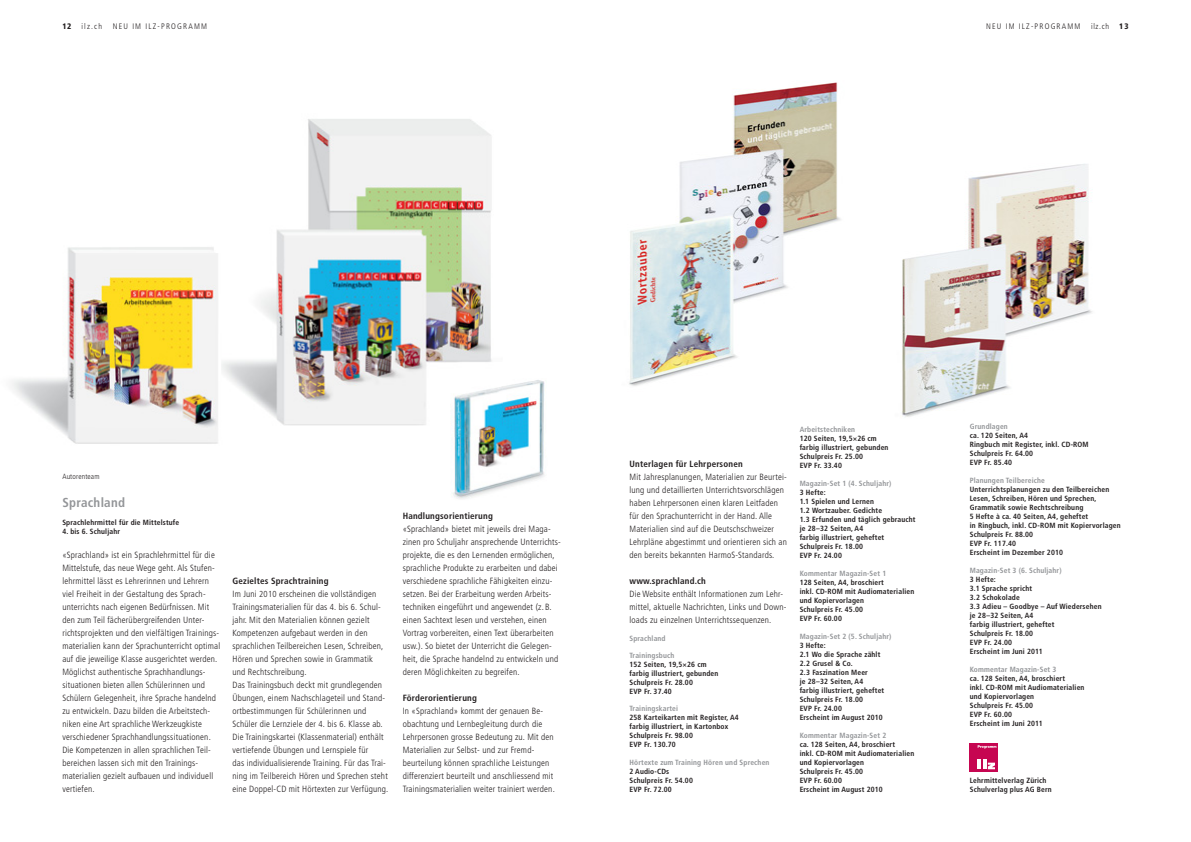
<style>
.page{position:relative;width:1191px;height:842px;background:#fff}
.page>*{position:absolute;margin:0;border:0;box-sizing:border-box;transform-origin:0 0}
.t1{font:700 condensed 13px "Frutiger LT Std";letter-spacing:.02em;color:#939598}
.t2{font:300 condensed 9px/13px "Frutiger LT Std";letter-spacing:.02em;color:#231f20}
.t3{font:700 condensed 9px "Frutiger LT Std";letter-spacing:.02em;color:#231f20}
.t4{font:300 condensed 8px "Frutiger LT Std";letter-spacing:.15em;color:#231f20}
.t5{font:900 condensed 8px "Frutiger LT Std";color:#231f20}
.t6{font:700 condensed 7.5px/9px "Frutiger LT Std";letter-spacing:.02em;color:#231f20}
.t7{font:700 condensed 7.5px "Frutiger LT Std";letter-spacing:.02em;color:#939598}
.t8{font:300 condensed 7.5px "Frutiger LT Std";letter-spacing:.02em;color:#231f20}
.s1{font-weight:900}
.s2{font-weight:700}
.s3{font-size:8.7px}
</style>
<div class="page">
<img style="left:902px;top:164px;width:190px;height:253px">
<img style="left:629px;top:82px;width:212px;height:304px">
<div style="left:969px;top:744px;width:29px;height:28px;background:#c60651"></div>
<svg style="left:977px;top:760px;width:18px;height:9px"></svg>
<svg style="left:977px;top:745px;width:19px;height:3px"></svg>
<img style="left:12px;top:247px;width:206px;height:197px">
<img style="left:221px;top:119px;width:271px;height:307px">
<img style="left:452px;top:380px;width:93px;height:119px">
<img style="left:450px;top:378px;width:52px;height:59px">
<p class="t5" style="left:62px;top:23px;width:10px">12</p>
<p class="t4" style="left:81px;top:23px;width:22px">ilz.ch</p>
<p class="t4" style="left:113px;top:23px;width:96px">NEU IM ILZ-PROGRAMM</p>
<p class="t4" style="left:986px;top:23px;width:96px">NEU IM ILZ-PROGRAMM</p>
<p class="t4" style="left:1091px;top:23px;width:39px">ilz.ch <span class="s1">13</span></p>
<p class="t8" style="left:62px;top:474px;width:39px">Autorenteam</p>
<h1 class="t1" style="left:62px;top:498px;width:64px">Sprachland</h1>
<p class="t6" style="left:62px;top:519px;width:118px">Sprachlehrmittel für die Mittelstufe</p>
<p class="t6" style="left:62px;top:528px;width:59px">4. bis 6. Schuljahr</p>
<p class="t2" style="left:62px;top:549px;width:159px">«Sprachland» ist ein Sprachlehrmittel für die Mittelstufe, das neue Wege geht. Als Stufen&shy;lehrmittel lässt es Lehrerinnen und Lehrern viel Freiheit in der Gestaltung des Sprach&shy;unterrichts nach eigenen Bedürfnissen. Mit den zum Teil fächerübergreifenden Unter&shy;richtsprojekten und den vielfältigen Trainings&shy;materialien kann der Sprachunterricht optimal auf die jeweilige Klasse ausgerichtet werden.<br>Möglichst authentische Sprachhandlungs&shy;situationen bieten allen Schülerinnen und Schülern Gelegenheit, ihre Sprache handelnd zu entwickeln. Dazu bilden die Arbeitstech&shy;niken eine Art sprachliche Werkzeugkiste verschiedener Sprachhandlungssituationen.<br>Die Kompetenzen in allen sprachlichen Teil&shy;bereichen lassen sich mit den Trainings&shy;materialien gezielt aufbauen und individuell vertiefen.</p>
<p class="t2" style="left:232px;top:575px;width:157px"><span class="s2">Gezieltes Sprachtraining<br></span>Im Juni <span class="s3">2010</span> erscheinen die vollständigen Trainingsmaterialien für das <span class="s3">4.</span> bis <span class="s3">6.</span> Schul&shy;jahr. Mit den Materialien können gezielt Kompetenzen aufgebaut werden in den sprachlichen Teilbereichen Lesen, Schreiben, Hören und Sprechen sowie in Grammatik<br>und Rechtschreibung.<br>Das Trainingsbuch deckt mit grundlegenden Übungen, einem Nachschlageteil und Stand&shy;ortbestimmungen für Schülerinnen und Schüler die Lernziele der <span class="s3">4.</span> bis <span class="s3">6.</span> Klasse ab.<br>Die Trainingskartei (Klassenmaterial) enthält vertiefende Übungen und Lernspiele für<br>das individualisierende Training. Für das Trai&shy;ning im Teilbereich Hören und Sprechen steht eine Doppel-CD mit Hörtexten zur Verfügung.</p>
<p class="t3" style="left:403px;top:512px;width:92px">Handlungsorientierung</p>
<p class="t2" style="left:403px;top:523px;width:160px">«Sprachland» bietet mit jeweils drei Maga&shy;zinen pro Schuljahr ansprechende Unterrichts&shy;projekte, die es den Lernenden ermöglichen, sprachliche Produkte zu erarbeiten und dabei verschiedene sprachliche Fähigkeiten einzu&shy;setzen. Bei der Erarbeitung werden Arbeits&shy;techniken eingeführt und angewendet (z. B. einen Sachtext lesen und verstehen, einen Vortrag vorbereiten, einen Text überarbeiten usw.). So bietet der Unterricht die Gelegen&shy;heit, die Sprache handelnd zu entwickeln und deren Möglichkeiten zu begreifen.</p>
<p class="t3" style="left:403px;top:694px;width:76px">Förderorientierung</p>
<p class="t2" style="left:403px;top:705px;width:154px">In «Sprachland» kommt der genauen Be&shy;obachtung und Lernbegleitung durch die Lehrpersonen grosse Bedeutung zu. Mit den Materialien zur Selbst- und zur Fremd&shy;beurteilung können sprachliche Leistungen differenziert beurteilt und anschliessend mit Trainingsmaterialien weiter trainiert werden.</p>
<p class="t3" style="left:629px;top:460px;width:115px">Unterlagen für Lehrpersonen</p>
<p class="t2" style="left:629px;top:471px;width:159px">Mit Jahresplanungen, Materialien zur Beurtei&shy;lung und detaillierten Unterrichtsvorschlägen haben Lehrpersonen einen klaren Leitfaden für den Sprachunterricht in der Hand. Alle Materialien sind auf die Deutschschweizer Lehrpläne abgestimmt und orientieren sich an den bereits bekannten HarmoS-Standards.</p>
<p class="t3" style="left:629px;top:577px;width:78px">www.sprachland.ch</p>
<p class="t2" style="left:629px;top:588px;width:158px">Die Website enthält Informationen zum Lehr&shy;mittel, aktuelle Nachrichten, Links und Down&shy;loads zu einzelnen Unterrichtssequenzen.</p>
<p class="t7" style="left:629px;top:635px;width:38px">Sprachland</p>
<p class="t7" style="left:629px;top:652px;width:46px">Trainingsbuch</p>
<p class="t6" style="left:629px;top:660px;width:90px">152 Seiten, 19,5×26 cm farbig illustriert, gebunden<br>Schulpreis Fr. 28.00<br>EVP Fr. 37.40</p>
<p class="t7" style="left:629px;top:705px;width:50px">Trainingskartei</p>
<p class="t6" style="left:629px;top:713px;width:111px">258 Karteikarten mit Register, A4 farbig illustriert, in Kartonbox<br>Schulpreis Fr. 98.00<br>EVP Fr. 130.70</p>
<p class="t7" style="left:629px;top:759px;width:141px">Hörtexte zum Training Hören und Sprechen</p>
<p class="t6" style="left:629px;top:767px;width:65px">2 Audio-CDs<br>Schulpreis Fr. 54.00<br>EVP Fr. 72.00</p>
<p class="t7" style="left:799px;top:426px;width:57px">Arbeitstechniken</p>
<p class="t6" style="left:799px;top:434px;width:90px">120 Seiten, 19,5×26 cm farbig illustriert, gebunden<br>Schulpreis Fr. 25.00<br>EVP Fr. 33.40</p>
<p class="t7" style="left:799px;top:480px;width:93px">Magazin-Set 1 (4. Schuljahr)</p>
<p class="t6" style="left:799px;top:488px;width:117px">3 Hefte:<br>1.1 Spielen und Lernen<br>1.2 Wortzauber. Gedichte<br>1.3 Erfunden und täglich gebraucht je 28–32 Seiten, A4<br>farbig illustriert, geheftet<br>Schulpreis Fr. 18.00<br>EVP Fr. 24.00</p>
<p class="t7" style="left:799px;top:570px;width:88px">Kommentar Magazin-Set 1</p>
<p class="t6" style="left:799px;top:578px;width:116px">128 Seiten, A4, broschiert<br>inkl. CD-ROM mit Audiomaterialien und Kopiervorlagen<br>Schulpreis Fr. 45.00<br>EVP Fr. 60.00</p>
<p class="t7" style="left:799px;top:633px;width:93px">Magazin-Set 2 (5. Schuljahr)</p>
<p class="t6" style="left:799px;top:641px;width:86px">3 Hefte:<br>2.1 Wo die Sprache zählt<br>2.2 Grusel &amp; Co.<br>2.3 Faszination Meer<br>je 28–32 Seiten, A4 farbig illustriert, geheftet<br>Schulpreis Fr. 18.00<br>EVP Fr. 24.00<br>Erscheint im August 2010</p>
<p class="t7" style="left:799px;top:732px;width:88px">Kommentar Magazin-Set 2</p>
<p class="t6" style="left:799px;top:740px;width:116px">ca. 128 Seiten, A4, broschiert<br>inkl. CD-ROM mit Audiomaterialien und Kopiervorlagen<br>Schulpreis Fr. 45.00<br>EVP Fr. 60.00<br>Erscheint im August 2010</p>
<p class="t7" style="left:969px;top:423px;width:40px">Grundlagen</p>
<p class="t6" style="left:969px;top:431px;width:120px">ca. 120 Seiten, A4<br>Ringbuch mit Register, inkl. CD-ROM<br>Schulpreis Fr. 64.00<br>EVP Fr. 85.40</p>
<p class="t7" style="left:969px;top:477px;width:77px">Planungen Teilbereiche</p>
<p class="t6" style="left:969px;top:485px;width:152px">Unterrichtsplanungen zu den Teilbereichen<br>Lesen, Schreiben, Hören und Sprechen,<br>Grammatik sowie Rechtschreibung<br>5 Hefte à ca. 40 Seiten, A4, geheftet<br>in Ringbuch, inkl. CD-ROM mit Kopiervorlagen<br>Schulpreis Fr. 88.00<br>EVP Fr. 117.40<br>Erscheint im Dezember 2010</p>
<p class="t7" style="left:969px;top:567px;width:93px">Magazin-Set 3 (6. Schuljahr)</p>
<p class="t6" style="left:969px;top:575px;width:133px">3 Hefte:<br>3.1 Sprache spricht<br>3.2 Schokolade<br>3.3 Adieu – Goodbye – Auf Wiedersehen je 28–32 Seiten, A4<br>farbig illustriert, geheftet<br>Schulpreis Fr. 18.00<br>EVP Fr. 24.00<br>Erscheint im Juni 2011</p>
<p class="t7" style="left:969px;top:666px;width:88px">Kommentar Magazin-Set 3</p>
<p class="t6" style="left:969px;top:674px;width:116px">ca. 128 Seiten, A4, broschiert<br>inkl. CD-ROM mit Audiomaterialien und Kopiervorlagen<br>Schulpreis Fr. 45.00<br>EVP Fr. 60.00<br>Erscheint im Juni 2011</p>
<p class="t6" style="left:969px;top:776px;width:83px">Lehrmittelverlag Zürich<br>Schulverlag plus AG Bern</p>
</div>
